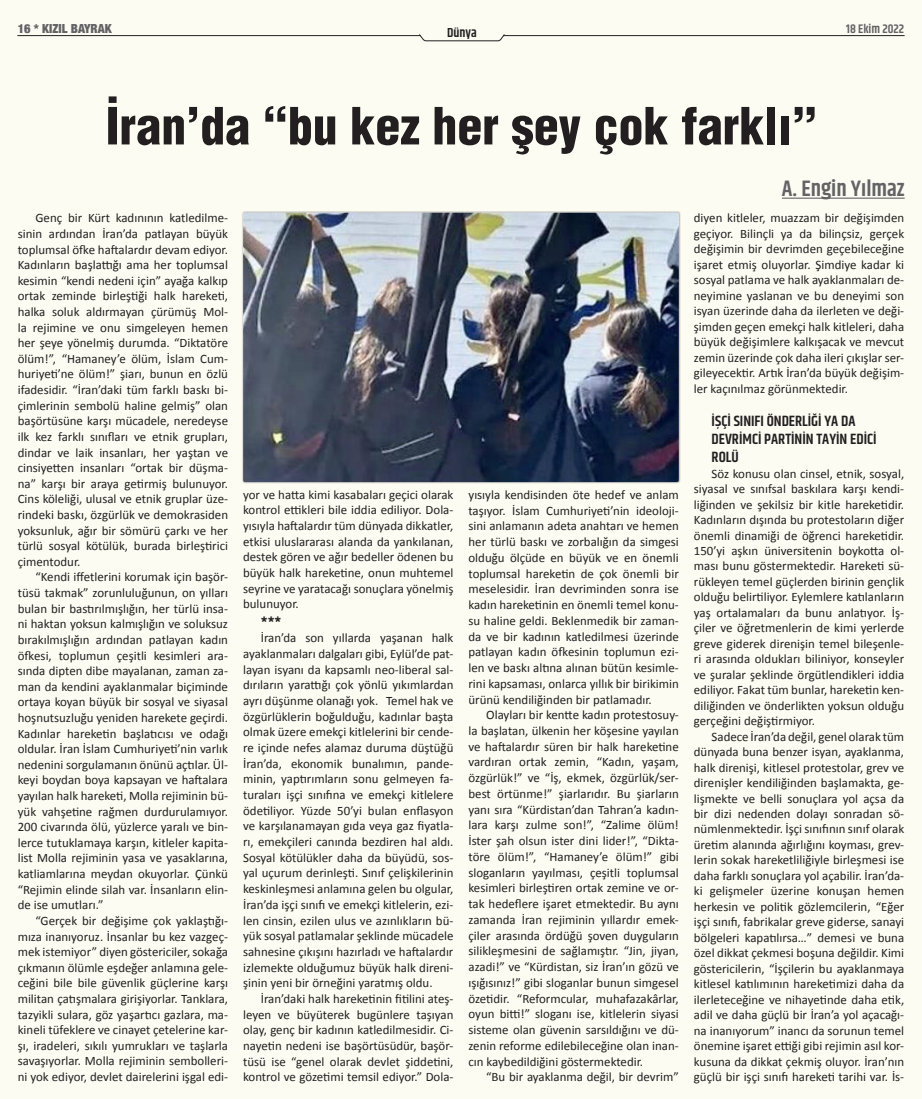
<style>
.page{position:relative;width:922px;height:1099px;background:#fff}
.page>*{position:absolute;margin:0;border:0;box-sizing:border-box;transform-origin:0 0}
.ana_başlık{font:900 condensed 50px "Helvetica";color:#231f20}
.üst_imza{font:600 22.5px "Khand";color:#636366}
.ara_başlık{font:600 15px/18px "Khand";color:#231f20}
.t1{font:600 13.12px "Khand";color:#231f20}
.t2{font:12.88px/15.6px "Calibri";color:#231f20;text-align:justify}
.ara_başlık-2{font:600 12.88px "Khand";color:#231f20}
.t3{font:900 condensed 12.5px "Helvetica Neue";color:#636366}
.t4{font:600 12.5px "Khand";color:#636366}
</style>
<div class="page">
<div style="left:0;top:0;width:921px;height:1098px;background:#fdfcf3"></div>
<hr style="left:18px;top:35px;width:402px;height:1px;background:#231f20">
<hr style="left:503px;top:35px;width:400px;height:1px;background:#231f20">
<svg style="left:419px;top:34px;width:85px;height:7px"></svg>
<hr style="left:781px;top:197px;width:123px;height:2px;background:#636366">
<div style="left:241px;top:211px;width:439px;height:273px;background:#231f20;opacity:.4"></div>
<img style="left:243px;top:213px;width:435px;height:269px">
<p class="t3" style="left:18px;top:18px;width:95px">16 * KIZIL BAYRAK</p>
<p class="t4" style="left:846px;top:21px;width:60px">18 Ekim 2022</p>
<p class="t1" style="left:447px;top:24px;width:31px">Dünya</p>
<p class="ana_başlık" style="left:106px;top:95px;width:713px">İran’da “bu kez her şey çok farklı”</p>
<p class="üst_imza" style="left:781px;top:174px;width:124px">A. Engin Yılmaz</p>
<p class="t2" style="left:18px;top:210px;width:212px;text-indent:18px">Genç bir Kürt kadınının katledilme&shy;sinin ardından İran’da patlayan büyük toplumsal öfke haftalardır devam ediyor.<br>Kadınların başlattığı ama her toplumsal kesimin “kendi nedeni için” ayağa kalkıp ortak zeminde birleştiği halk hareketi, halka soluk aldırmayan çürümüş Mol&shy;la rejimine ve onu simgeleyen hemen her şeye yönelmiş durumda. “Diktatöre ölüm!”, “Hamaney’e ölüm, İslam Cum&shy;huriyeti’ne ölüm!” şiarı, bunun en özlü ifadesidir. “İran’daki tüm farklı baskı bi&shy;çimlerinin sembolü haline gelmiş” olan başörtüsüne karşı mücadele, neredeyse ilk kez farklı sınıfları ve etnik grupları, dindar ve laik insanları, her yaştan ve cinsiyetten insanları “ortak bir düşma&shy;na” karşı bir araya getirmiş bulunuyor.<br>Cins köleliği, ulusal ve etnik gruplar üze&shy;rindeki baskı, özgürlük ve demokrasiden yoksunluk, ağır bir sömürü çarkı ve her türlü sosyal kötülük, burada birleştirici çimentodur.</p>
<p class="t2" style="left:18px;top:568px;width:212px;text-indent:18px">“Kendi iffetlerini korumak için başör&shy;tüsü takmak” zorunluluğunun, on yılları bulan bir bastırılmışlığın, her türlü insa&shy;ni haktan yoksun kalmışlığın ve soluksuz bırakılmışlığın ardından patlayan kadın öfkesi, toplumun çeşitli kesimleri ara&shy;sında dipten dibe mayalanan, zaman za&shy;man da kendini ayaklanmalar biçiminde ortaya koyan büyük bir sosyal ve siyasal hoşnutsuzluğu yeniden harekete geçirdi.<br>Kadınlar hareketin başlatıcısı ve odağı oldular. İran İslam Cumhuriyeti’nin varlık nedenini sorgulamanın önünü açtılar. Ül&shy;keyi boydan boya kapsayan ve haftalara yayılan halk hareketi, Molla rejiminin bü&shy;yük vahşetine rağmen durdurulamıyor.<br>200 civarında ölü, yüzlerce yaralı ve bin&shy;lerce tutuklamaya karşın, kitleler kapita&shy;list Molla rejiminin yasa ve yasaklarına, katliamlarına meydan okuyorlar. Çünkü “Rejimin elinde silah var. İnsanların elin&shy;de ise umutları.”</p>
<p class="t2" style="left:18px;top:912px;width:212px;text-indent:18px">“Gerçek bir değişime çok yaklaştığı&shy;mıza inanıyoruz. İnsanlar bu kez vazgeç&shy;mek istemiyor” diyen göstericiler, sokağa çıkmanın ölümle eşdeğer anlamına gele&shy;ceğini bile bile güvenlik güçlerine karşı militan çatışmalara girişiyorlar. Tanklara, tazyikli sulara, göz yaşartıcı gazlara, ma&shy;kineli tüfeklere ve cinayet çetelerine kar&shy;şı, iradeleri, sıkılı yumrukları ve taşlarla savaşıyorlar. Molla rejiminin sembolleri&shy;ni yok ediyor, devlet dairelerini işgal edi-</p>
<p class="t2" style="left:243px;top:486px;width:212px">yor ve hatta kimi kasabaları geçici olarak kontrol ettikleri bile iddia ediliyor. Dola&shy;yısıyla haftalardır tüm dünyada dikkatler, etkisi uluslararası alanda da yankılanan, destek gören ve ağır bedeller ödenen bu büyük halk hareketine, onun muhtemel seyrine ve yaratacağı sonuçlara yönelmiş bulunuyor.</p>
<p class="ara_başlık-2" style="left:261px;top:613px;width:22px">***</p>
<p class="t2" style="left:243px;top:629px;width:212px;text-indent:18px">İran’da son yıllarda yaşanan halk ayaklanmaları dalgaları gibi, Eylül’de pat&shy;layan isyanı da kapsamlı neo-liberal sal&shy;dırıların yarattığı çok yönlü yıkımlardan ayrı düşünme olanağı yok. Temel hak ve özgürlüklerin boğulduğu, kadınlar başta olmak üzere emekçi kitlelerini bir cende&shy;re içinde nefes alamaz duruma düştüğü İran’da, ekonomik bunalımın, pande&shy;minin, yaptırımların sonu gelmeyen fa&shy;turaları işçi sınıfına ve emekçi kitlelere ödetiliyor. Yüzde 50’yi bulan enflasyon ve karşılanamayan gıda veya gaz fiyatla&shy;rı, emekçileri canında bezdiren hal aldı.<br>Sosyal kötülükler daha da büyüdü, sos&shy;yal uçurum derinleşti. Sınıf çelişkilerinin keskinleşmesi anlamına gelen bu olgular, İran’da işçi sınıfı ve emekçi kitlelerin, ezi&shy;len cinsin, ezilen ulus ve azınlıkların bü&shy;yük sosyal patlamalar şeklinde mücadele sahnesine çıkışını hazırladı ve haftalardır izlemekte olduğumuz büyük halk direni&shy;şinin yeni bir örneğini yaratmış oldu.</p>
<p class="t2" style="left:243px;top:990px;width:212px;text-indent:18px">İran’daki halk hareketinin fitilini ateş&shy;leyen ve büyüterek bugünlere taşıyan olay, genç bir kadının katledilmesidir. Ci&shy;nayetin nedeni ise başörtüsüdür, başör&shy;tüsü ise “genel olarak devlet şiddetini, kontrol ve gözetimi temsil ediyor.” Dola-</p>
<p class="t2" style="left:468px;top:486px;width:212px">yısıyla kendisinden öte hedef ve anlam taşıyor. İslam Cumhuriyeti’nin ideoloji&shy;sini anlamanın adeta anahtarı ve hemen her türlü baskı ve zorbalığın da simgesi olduğu ölçüde en büyük ve en önemli toplumsal hareketin de çok önemli bir meselesidir. İran devriminden sonra ise kadın hareketinin en önemli temel konu&shy;su haline geldi. Beklenmedik bir zaman&shy;da ve bir kadının katledilmesi üzerinde patlayan kadın öfkesinin toplumun ezi&shy;len ve baskı altına alınan bütün kesimle&shy;rini kapsaması, onlarca yıllık bir birikimin ürünü kendiliğinden bir patlamadır.</p>
<p class="t2" style="left:468px;top:706px;width:212px;text-indent:18px">Olayları bir kentte kadın protestosuy&shy;la başlatan, ülkenin her köşesine yayılan ve haftalardır süren bir halk hareketine vardıran ortak zemin, “Kadın, yaşam, özgürlük!” ve “İş, ekmek, özgürlük/ser&shy;best örtünme!” şiarlarıdır. Bu şiarların yanı sıra “Kürdistan’dan Tahran’a kadın&shy;lara karşı zulme son!”, “Zalime ölüm!<br>İster şah olsun ister dini lider!”, “Dikta&shy;töre ölüm!”, “Hamaney’e ölüm!” gibi sloganların yayılması, çeşitli toplumsal kesimleri birleştiren ortak zemine ve or&shy;tak hedeflere işaret etmektedir. Bu aynı zamanda İran rejiminin yıllardır emek&shy;çiler arasında ördüğü şoven duyguların silikleşmesini de sağlamıştır. “Jin, jiyan, azadi!” ve “Kürdistan, siz İran’ın gözü ve ışığısınız!” gibi sloganlar bunun simgesel özetidir. “Reformcular, muhafazakârlar, oyun bitti!” sloganı ise, kitlelerin siyasi sisteme olan güvenin sarsıldığını ve dü&shy;zenin reforme edilebileceğine olan inan&shy;cın kaybedildiğini göstermektedir.</p>
<p class="t2" style="left:486px;top:1068px;width:194px">“Bu bir ayaklanma değil, bir devrim”</p>
<p class="t2" style="left:693px;top:210px;width:212px">diyen kitleler, muazzam bir değişimden geçiyor. Bilinçli ya da bilinçsiz, gerçek değişimin bir devrimden geçebileceğine işaret etmiş oluyorlar. Şimdiye kadar ki sosyal patlama ve halk ayaklanmaları de&shy;neyimine yaslanan ve bu deneyimi son isyan üzerinde daha da ilerleten ve deği&shy;şimden geçen emekçi halk kitleleri, daha büyük değişimlere kalkışacak ve mevcut zemin üzerinde çok daha ileri çıkışlar ser&shy;gileyecektir. Artık İran’da büyük değişim&shy;ler kaçınılmaz görünmektedir.</p>
<p class="ara_başlık" style="left:711px;top:413px;width:166px">İŞÇI SINIFI ÖNDERLIĞI YA DA<br>DEVRIMCI PARTININ TAYIN EDICI<br>ROLÜ</p>
<p class="t2" style="left:693px;top:465px;width:212px;text-indent:18px">Söz konusu olan cinsel, etnik, sosyal, siyasal ve sınıfsal baskılara karşı kendi&shy;liğinden ve şekilsiz bir kitle hareketidir.<br>Kadınların dışında bu protestoların diğer önemli dinamiği de öğrenci hareketidir.<br>150’yi aşkın üniversitenin boykotta ol&shy;ması bunu göstermektedir. Hareketi sü&shy;rükleyen temel güçlerden birinin gençlik olduğu belirtiliyor. Eylemlere katılanların yaş ortalamaları da bunu anlatıyor. İş&shy;çiler ve öğretmenlerin de kimi yerlerde greve giderek direnişin temel bileşenle&shy;ri arasında oldukları biliniyor, konseyler ve şuralar şeklinde örgütlendikleri iddia ediliyor. Fakat tüm bunlar, hareketin ken&shy;diliğinden ve önderlikten yoksun olduğu gerçeğini değiştirmiyor.</p>
<p class="t2" style="left:693px;top:728px;width:212px;text-indent:18px">Sadece İran’da değil, genel olarak tüm dünyada buna benzer isyan, ayaklanma, halk direnişi, kitlesel protestolar, grev ve direnişler kendiliğinden başlamakta, ge&shy;lişmekte ve belli sonuçlara yol açsa da bir dizi nedenden dolayı sonradan sö&shy;nümlenmektedir. İşçi sınıfının sınıf olarak üretim alanında ağırlığını koyması, grev&shy;lerin sokak hareketliliğiyle birleşmesi ise daha farklı sonuçlara yol açabilir. İran’da&shy;ki gelişmeler üzerine konuşan hemen herkesin ve politik gözlemcilerin, “Eğer işçi sınıfı, fabrikalar greve giderse, sanayi bölgeleri kapatılırsa…” demesi ve buna özel dikkat çekmesi boşuna değildir. Kimi göstericilerin, “İşçilerin bu ayaklanmaya kitlesel katılımının hareketimizi daha da ilerleteceğine ve nihayetinde daha etik, adil ve daha güçlü bir İran’a yol açacağı&shy;na inanıyorum” inancı da sorunun temel önemine işaret ettiği gibi rejimin asıl kor&shy;kusuna da dikkat çekmiş oluyor. İran’nın güçlü bir işçi sınıfı hareketi tarihi var. İs-</p>
</div>
